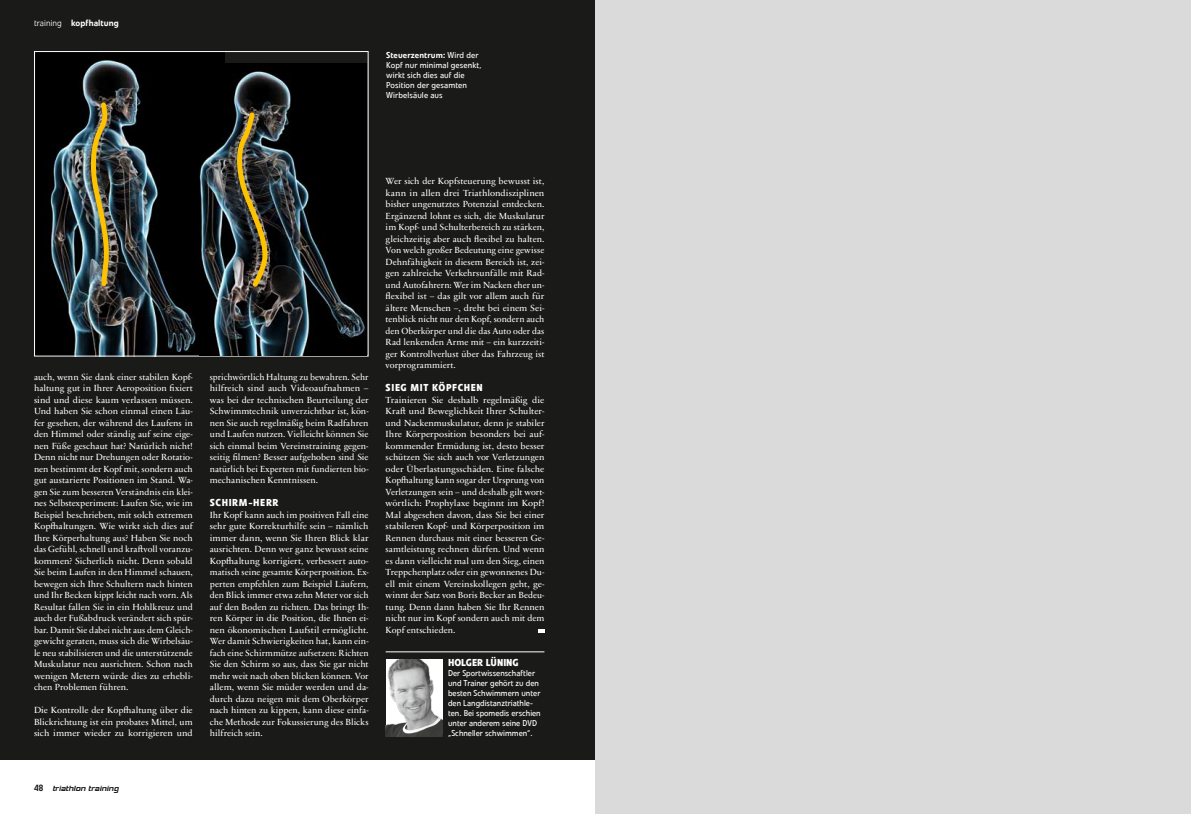
<style>
.page{position:relative;width:1191px;height:814px;background:#fff}
.page>*{position:absolute;margin:0;border:0;box-sizing:border-box;transform-origin:0 0}
.t1{font:700 10px "Veto Com";letter-spacing:.055em;color:#fff}
.t2{font:700 10px "Veto Com";color:#fff}
.t3{font:9px/11.5px "Sabon Next LT Pro";color:#fff;text-align:justify}
.t4{font:9px/11.5px "Sabon Next LT Pro";color:#fff;text-align:justify;scale:1.05 1}
.t5{font:9px/11.5px "Sabon Next LT Pro";color:#fff;text-align:justify;scale:1.04 1}
.t6{font:500 9px "Veto Com";letter-spacing:.005em;color:#fff}
.t7{font:9px "Hemi Head 426";letter-spacing:.01em;color:#1a1a18}
.t8{font:8.5px/10px "Veto Com";color:#fff}
.s1{font-weight:300}
.s2{font-weight:500}
.s3{font-family:"Veto Com";font-weight:500}
</style>
<div class="page">
<div style="left:0;top:0;width:595px;height:759px;background:#1a1a18"></div>
<hr style="left:386px;top:651px;width:158px;height:1px;background:#fff">
<svg style="left:538px;top:629px;width:6px;height:3px"></svg>
<img style="left:386px;top:659px;width:56px;height:77px">
<img style="left:36px;top:53px;width:189px;height:301px">
<div style="left:34px;top:51px;width:335px;height:305px;border:1px solid #fff"></div>
<img style="left:200px;top:64px;width:166px;height:291px">
<img style="left:90px;top:100px;width:19px;height:189px">
<img style="left:231px;top:110px;width:37px;height:179px">
<div style="left:595px;top:0;width:596px;height:814px;background:#dadada"></div>
<p class="t6" style="left:34px;top:18px;width:86px"><span class="s1">training</span> kopfhaltung</p>
<p class="t8" style="left:386px;top:50px;width:97px"><span class="s2">Steuerzentrum:</span> Wird der<br>Kopf nur minimal gesenkt, wirkt sich dies auf die<br>Position der gesamten<br>Wirbelsäule aus</p>
<p class="t3" style="left:34px;top:370px;width:160px">auch, wenn Sie dank einer stabilen Kopf&shy;haltung gut in Ihrer Aeroposition fixiert sind und diese kaum verlassen müssen.<br>Und haben Sie schon einmal einen Läu&shy;fer gesehen, der während des Laufens in den Himmel oder ständig auf seine eige&shy;nen Füße geschaut hat? Natürlich nicht!<br>Denn nicht nur Drehungen oder Rotatio&shy;nen bestimmt der Kopf mit, sondern auch gut austarierte Positionen im Stand. Wa&shy;gen Sie zum besseren Verständnis ein klei&shy;nes Selbstexperiment: Laufen Sie, wie im Beispiel beschrieben, mit solch extremen Kopfhaltungen. Wie wirkt sich dies auf Ihre Körperhaltung aus? Haben Sie noch das Gefühl, schnell und kraftvoll voranzu&shy;kommen? Sicherlich nicht. Denn sobald Sie beim Laufen in den Himmel schauen, bewegen sich Ihre Schultern nach hinten und Ihr Becken kippt leicht nach vorn. Als Resultat fallen Sie in ein Hohlkreuz und auch der Fußabdruck verändert sich spür&shy;bar. Damit Sie dabei nicht aus dem Gleich&shy;gewicht geraten, muss sich die Wirbelsäu&shy;le neu stabilisieren und die unterstützende Muskulatur neu ausrichten. Schon nach wenigen Metern würde dies zu erhebli&shy;chen Problemen führen.</p>
<p class="t5" style="left:34px;top:704px;width:154px">Die Kontrolle der Kopfhaltung über die Blickrichtung ist ein probates Mittel, um sich immer wieder zu korrigieren und</p>
<p class="t3" style="left:210px;top:370px;width:160px">sprichwörtlich Haltung zu bewahren. Sehr hilfreich sind auch Videoaufnahmen – was bei der technischen Beurteilung der Schwimmtechnik unverzichtbar ist, kön&shy;nen Sie auch regelmäßig beim Radfahren und Laufen nutzen. Vielleicht können Sie sich einmal beim Vereinstraining gegen&shy;seitig filmen? Besser aufgehoben sind Sie natürlich bei Experten mit fundierten bio&shy;mechanischen Kenntnissen.</p>
<p class="t1" style="left:210px;top:496px;width:70px">SCHIRM-HERR</p>
<p class="t3" style="left:210px;top:508px;width:160px">Ihr Kopf kann auch im positiven Fall eine sehr gute Korrekturhilfe sein – nämlich immer dann, wenn Sie Ihren Blick klar ausrichten. Denn wer ganz bewusst seine Kopfhaltung korrigiert, verbessert auto&shy;matisch seine gesamte Körperposition. Ex&shy;perten empfehlen zum Beispiel Läufern, den Blick immer etwa zehn Meter vor sich auf den Boden zu richten. Das bringt Ih&shy;ren Körper in die Position, die Ihnen ei&shy;nen ökonomischen Laufstil ermöglicht.<br>Wer damit Schwierigkeiten hat, kann ein&shy;fach eine Schirmmütze aufsetzen: Richten Sie den Schirm so aus, dass Sie gar nicht mehr weit nach oben blicken können. Vor allem, wenn Sie müder werden und da&shy;durch dazu neigen mit dem Oberkörper nach hinten zu kippen, kann diese einfa&shy;che Methode zur Fokussierung des Blicks hilfreich sein.</p>
<p class="t3" style="left:386px;top:175px;width:160px">Wer sich der Kopfsteuerung bewusst ist, kann in allen drei Triathlondisziplinen bisher ungenutztes Potenzial entdecken.<br>Ergänzend lohnt es sich, die Muskulatur im Kopf- und Schulterbereich zu stärken, gleichzeitig aber auch flexibel zu halten.<br>Von welch großer Bedeutung eine gewisse Dehnfähigkeit in diesem Bereich ist, zei&shy;gen zahlreiche Verkehrsunfälle mit Rad&shy;und Autofahrern: Wer im Nacken eher un&shy;flexibel ist – das gilt vor allem auch für ältere Menschen –, dreht bei einem Sei&shy;tenblick nicht nur den Kopf, sondern auch den Oberkörper und die das Auto oder das Rad lenkenden Arme mit – ein kurzzeiti&shy;ger Kontrollverlust über das Fahrzeug ist vorprogrammiert.</p>
<p class="t1" style="left:386px;top:381px;width:99px">SIEG MIT KÖPFCHEN</p>
<p class="t4" style="left:386px;top:393px;width:153px">Trainieren Sie deshalb regelmäßig die Kraft und Beweglichkeit Ihrer Schulter&shy;und Nackenmuskulatur, denn je stabiler Ihre Körperposition besonders bei auf&shy;kommender Ermüdung ist, desto besser schützen Sie sich auch vor Verletzungen oder Überlastungsschäden. Eine falsche Kopfhaltung kann sogar der Ursprung von Verletzungen sein – und deshalb gilt wort&shy;wörtlich: Prophylaxe beginnt im Kopf!<br>Mal abgesehen davon, dass Sie bei einer stabileren Kopf- und Körperposition im Rennen durchaus mit einer besseren Ge&shy;samtleistung rechnen dürfen. Und wenn es dann vielleicht mal um den Sieg, einen Treppchenplatz oder ein gewonnenes Du&shy;ell mit einem Vereinskollegen geht, ge&shy;winnt der Satz von Boris Becker an Bedeu&shy;tung. Denn dann haben Sie Ihr Rennen nicht nur im Kopf sondern auch mit dem Kopf entschieden.</p>
<p class="t2" style="left:448px;top:656px;width:71px">HOLGER LÜNING</p>
<p class="t8" style="left:448px;top:668px;width:94px">Der Sportwissenschaftler und Trainer gehört zu den besten Schwimmern unter den Langdistanztriathle&shy;ten. Bei spomedis erschien unter anderem seine DVD „Schneller schwimmen“.</p>
<p class="t7" style="left:34px;top:784px;width:86px"><span class="s3">48</span> triathlon training</p>
</div>
